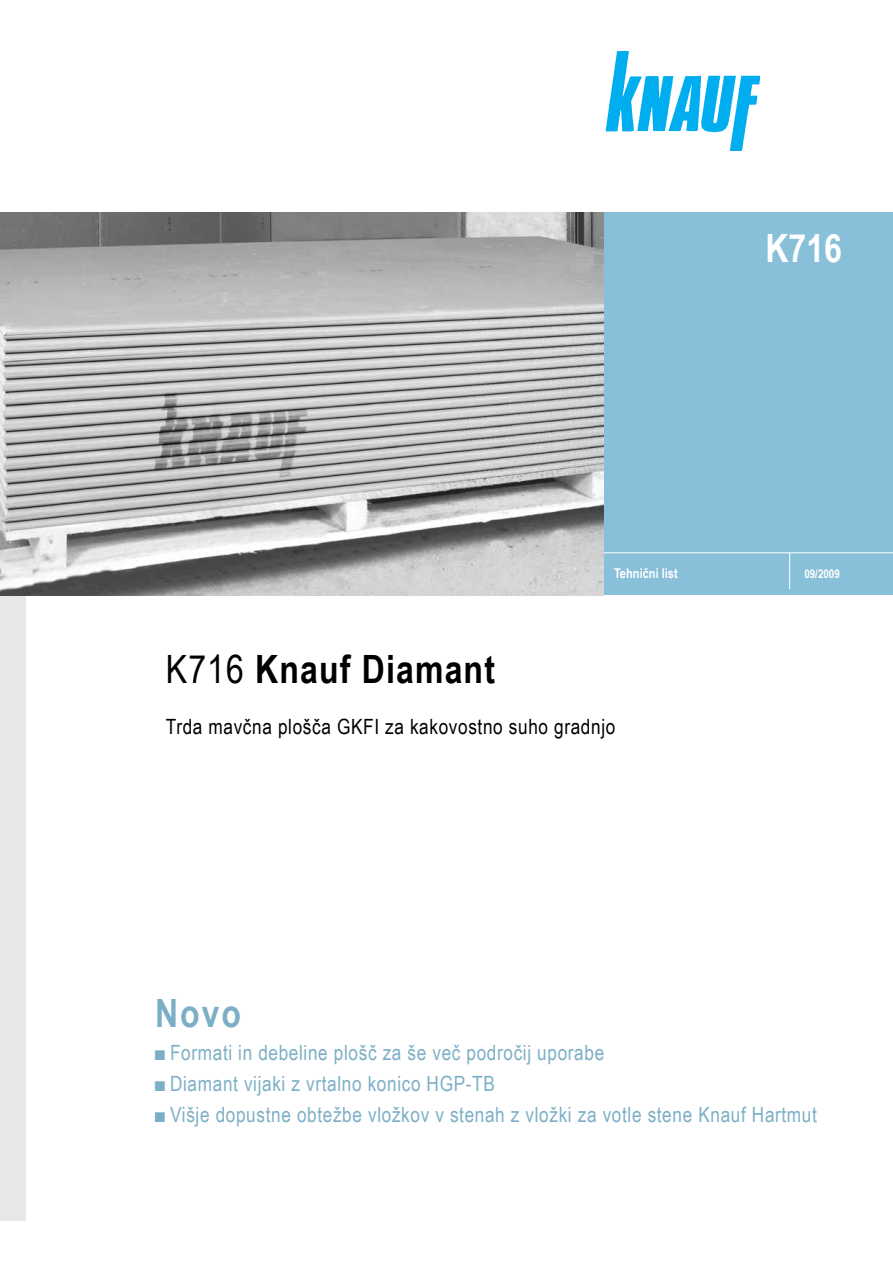
<style>
.page{position:relative;width:893px;height:1263px;background:#fff}
.page>*{position:absolute;margin:0;border:0;box-sizing:border-box;transform-origin:0 0}
.t1{font:700 39px "Arial Narrow";letter-spacing:.03em;color:#000}
.t2{font:700 39px "Arial Narrow";color:#fff}
.t3{font:700 39px "Arial Narrow";color:#7cafc6}
.t4{font:21px "Arial Narrow";letter-spacing:.03em;color:#7cafc6}
.t5{font:21px "Arial Narrow";letter-spacing:.03em;color:#000}
.t6{font:700 13.5px "Arial Narrow";color:#fff}
.t7{font:700 12px "Arial Narrow";color:#fff}
.s1{font-weight:400}
</style>
<div class="page">
<div style="left:604px;top:213px;width:289px;height:382px;background:#89c0d9"></div>
<div style="left:0;top:595px;width:26px;height:625px;background:#e6e7e8"></div>
<img style="left:606px;top:51px;width:154px;height:100px">
<img style="left:0;top:213px;width:604px;height:382px">
<hr style="left:604px;top:552px;width:289px;height:1px;background:#fff">
<hr style="left:789px;top:553px;width:1px;height:36px;background:#fff">
<h1 class="t2" style="left:765px;top:219px;width:78px">K716</h1>
<p class="t6" style="left:614px;top:563px;width:65px">Tehnični list</p>
<p class="t7" style="left:804px;top:565px;width:37px">09/2009</p>
<h1 class="t1" style="left:166px;top:639px;width:331px"><span class="s1">K716</span> Knauf Diamant</h1>
<p class="t5" style="left:166px;top:711px;width:451px">Trda mavčna plošča GKFI za kakovostno suho gradnjo</p>
<h1 class="t3" style="left:155px;top:984px;width:87px">Novo</h1>
<p class="t4" style="left:155px;top:1037px;width:451px">■Formati in debeline plošč za še več področij uporabe</p>
<p class="t4" style="left:155px;top:1068px;width:341px">■Diamant vijaki z vrtalno konico HGP-TB</p>
<p class="t4" style="left:155px;top:1099px;width:663px">■Višje dopustne obtežbe vložkov v stenah z vložki za votle stene Knauf Hartmut</p>
</div>
